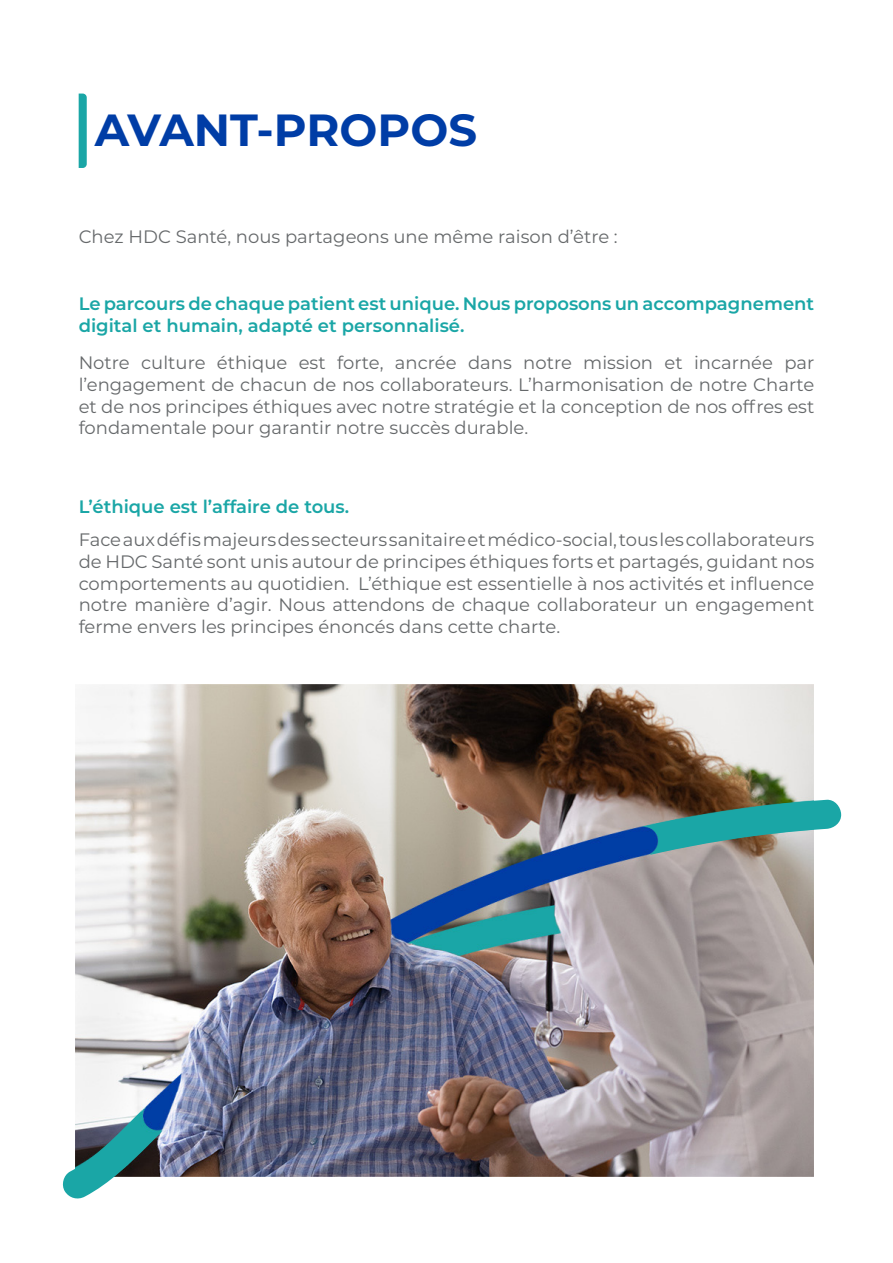
<style>
.page{position:relative;width:893px;height:1263px;background:#fff}
.page>*{position:absolute;margin:0;border:0;box-sizing:border-box;transform-origin:0 0}
.t1{font:700 45px "Montserrat";color:#003da6}
.t2{font:18px/21.6px "Montserrat";color:#66696b;text-align:justify}
.t3{font:600 18px/21.6px "Montserrat";color:#1aa6a6}
</style>
<div class="page">
<svg style="left:79px;top:94px;width:8px;height:74px"></svg>
<img style="left:75px;top:685px;width:738px;height:492px">
<svg style="left:62px;top:1109px;width:101px;height:90px"></svg>
<svg style="left:641px;top:799px;width:200px;height:57px;background:#5a9794"></svg>
<p class="t1" style="left:95px;top:98px;width:384px">AVANT-PROPOS</p>
<p class="t2" style="left:79px;top:225px;width:541px">Chez HDC Santé, nous partageons une même raison d’être :</p>
<p class="t3" style="left:79px;top:292px;width:737px">Le parcours de chaque patient est unique. Nous proposons un accompagnement digital et humain, adapté et personnalisé.</p>
<p class="t2" style="left:79px;top:352px;width:737px">Notre culture éthique est forte, ancrée dans notre mission et incarnée par l’engagement de chacun de nos collaborateurs. L’harmonisation de notre Charte et de nos principes éthiques avec notre stratégie et la conception de nos offres est fondamentale pour garantir notre succès durable.</p>
<p class="t3" style="left:79px;top:495px;width:272px">L’éthique est l’affaire de tous.</p>
<p class="t2" style="left:79px;top:529px;width:737px">Face aux défis majeurs des secteurs sanitaire et médico-social, tous les collaborateurs de HDC Santé sont unis autour de principes éthiques forts et partagés, guidant nos comportements au quotidien. L’éthique est essentielle à nos activités et influence notre manière d’agir. Nous attendons de chaque collaborateur un engagement ferme envers les principes énoncés dans cette charte.</p>
</div>
